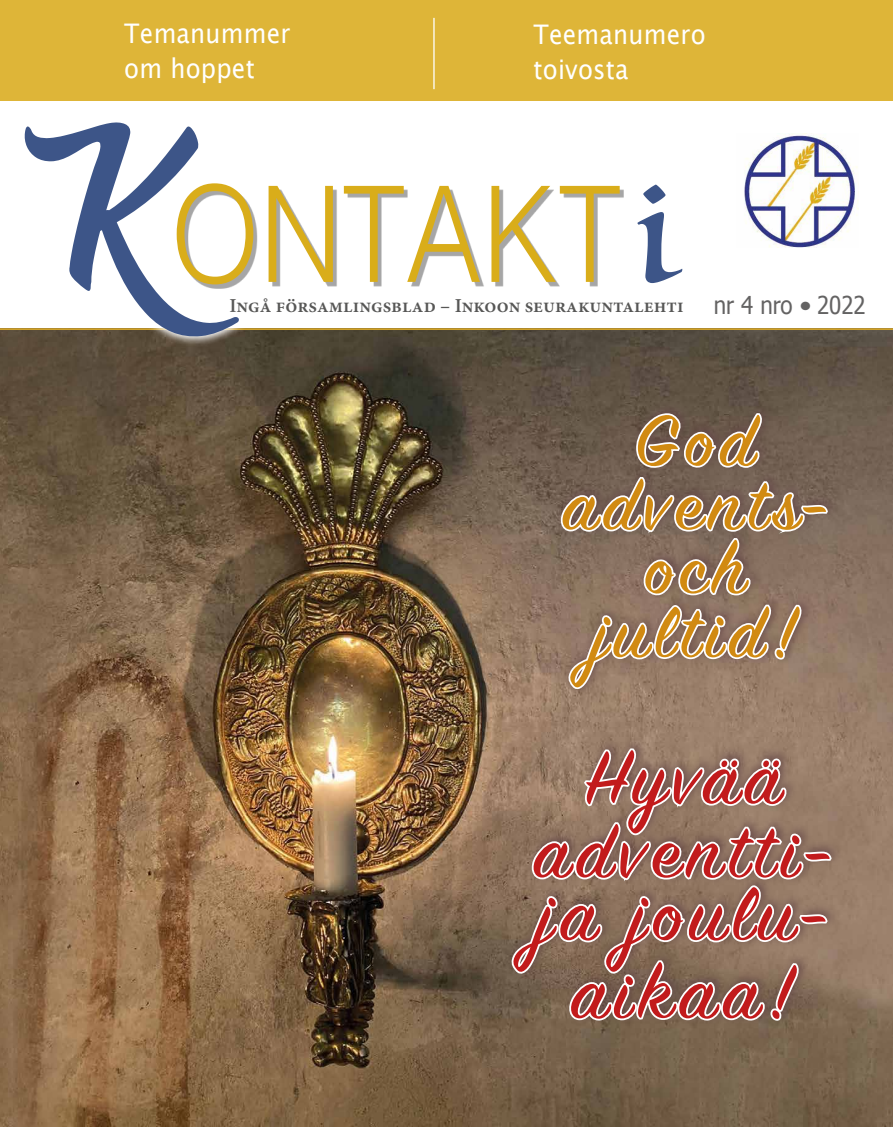
<style>
.page{position:relative;width:893px;height:1127px;background:#fff}
.page>*{position:absolute;margin:0;border:0;box-sizing:border-box;transform-origin:0 0}
.t1{font:300 133.35px "Helvetica";color:#d9ad1a;scale:.86 1}
.t2{font:83.7px/73.8px "Sign Painter House Script";letter-spacing:.06em;color:#c21b1c;text-align:center;scale:1.09 1}
.t3{font:79.8px/63.8px "Sign Painter House Script";letter-spacing:.07em;color:#d18a12;text-align:center;scale:1.09 1}
.t4{font:27px/34.8px "Lucida Grande";letter-spacing:.01em;color:#fff;scale:.9 1}
.t5{font:600 19.8px "Minion Pro";color:#575756}
.s1{font-family:"Tahoma";font-weight:400;font-size:24.6px;color:#646363}
</style>
<div class="page">
<img style="left:0;top:330px;width:893px;height:797px">
<div style="left:555px;top:401px;width:284px;height:294px;background:#664949;opacity:.91"></div>
<svg style="left:635px;top:410px;width:130px;height:62px"></svg>
<svg style="left:555px;top:478px;width:275px;height:215px"></svg>
<div style="left:506px;top:737px;width:337px;height:290px;background:#664949;opacity:.91"></div>
<svg style="left:512px;top:746px;width:322px;height:278px"></svg>
<hr style="left:0;top:328px;width:893px;height:2px;background:#cea029">
<div style="left:180px;top:187px;width:444px;height:101px;background:#000;opacity:.35"></div>
<svg style="left:637px;top:185px;width:45px;height:98px"></svg>
<img style="left:744px;top:134px;width:115px;height:114px">
<svg style="left:15px;top:187px;width:233px;height:159px"></svg>
<svg style="left:24px;top:122px;width:215px;height:215px"></svg>
<div style="left:0;top:0;width:893px;height:101px;background:#deb538"></div>
<hr style="left:433px;top:18px;width:2px;height:71px;background:#fff">
<h3 class="t4" style="left:124px;top:17px;width:186px">Temanummer om hoppet</h3>
<h3 class="t4" style="left:533px;top:17px;width:193px">Teemanumero toivosta</h3>
<h1 class="t1" style="left:171px;top:121px;width:526px">ONTAKT</h1>
<p class="t5" style="left:229px;top:292px;width:638px">Ingå församlingsblad – Inkoon seurakuntalehti <span class="s1">nr 4 nro • 2022</span></p>
<h3 class="t3" style="left:563px;top:416px;width:259px">God advents&shy;och jultid!</h3>
<h2 class="t2" style="left:534px;top:748px;width:289px">Hyvää adventti-</h2>
<h2 class="t2" style="left:539px;top:882px;width:282px;line-height:78.2px">ja joulu&shy;aikaa!</h2>
</div>
